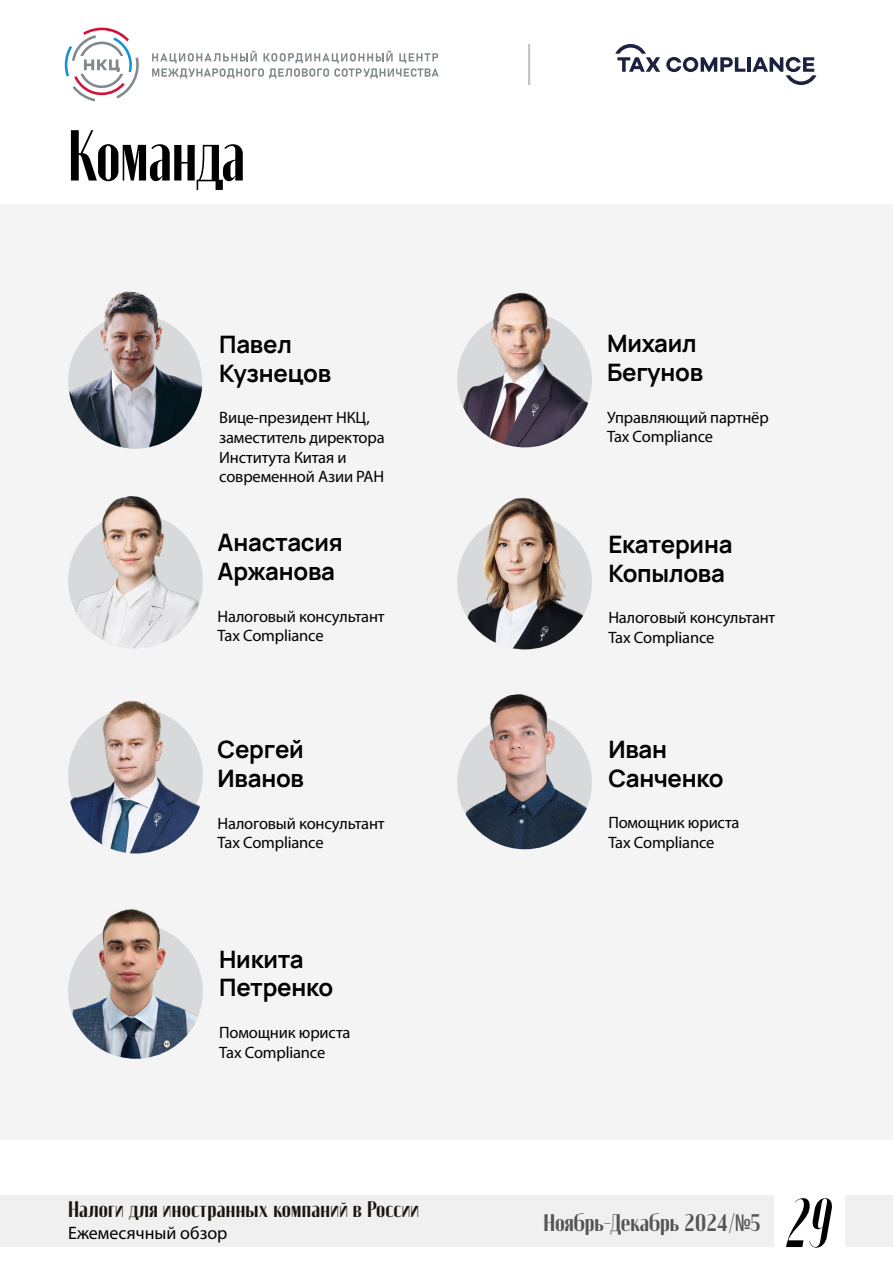
<style>
.page{position:relative;width:893px;height:1263px;background:#fff}
.page>*{position:absolute;margin:0;border:0;box-sizing:border-box;transform-origin:0 0}
.t1{font:72px "Moniqa Extra Bold Narrow Heading";color:#000}
.t2{font:69px "Moniqa Bold Cond Ita Display";color:#000}
.t3{font:700 24px/28.8px "Manrope";letter-spacing:-.01em;color:#000}
.t4{font:24px "Moniqa Extra Bold Heading";letter-spacing:-.005em;color:#555454;scale:1.06 1}
.t5{font:22.5px "Moniqa Extra Bold Heading";letter-spacing:.01em;color:#1b150d;scale:1.06 1}
.t6{font:18px "Myriad Pro";color:#000}
.t7{font:16.5px/19.8px "Myriad Pro";letter-spacing:-.01em;color:#000}
.s1{font-family:"Andale Mono"}
</style>
<div class="page">
<div style="left:0;top:1195px;width:774px;height:52px;background:#f0f0f0"></div>
<div style="left:845px;top:1195px;width:48px;height:52px;background:#f0f0f0"></div>
<svg style="left:65px;top:28px;width:74px;height:73px"></svg>
<svg style="left:152px;top:51px;width:287px;height:27px"></svg>
<hr style="left:528px;top:44px;width:2px;height:41px;background:#c2c1c1">
<svg style="left:615px;top:44px;width:45px;height:28px"></svg>
<svg style="left:666px;top:57px;width:79px;height:15px"></svg>
<hr style="left:747px;top:57px;width:4px;height:15px;background:#1c213f">
<svg style="left:752px;top:57px;width:64px;height:28px"></svg>
<div style="left:0;top:204px;width:893px;height:935px;background:#f4f4f5"></div>
<img style="left:457px;top:292px;width:135px;height:155px">
<img style="left:68px;top:700px;width:135px;height:153px">
<img style="left:68px;top:496px;width:135px;height:152px">
<img style="left:457px;top:694px;width:135px;height:155px">
<img style="left:68px;top:908px;width:135px;height:151px">
<img style="left:457px;top:497px;width:135px;height:152px">
<img style="left:68px;top:291px;width:134px;height:158px">
<h1 class="t1" style="left:68px;top:119px;width:178px">Команда</h1>
<h3 class="t3" style="left:219px;top:329px;width:113px">Павел<br>Кузнецов</h3>
<p class="t7" style="left:219px;top:407px;width:167px">Вице-президент НКЦ, заместитель директора<br>Института Китая и современной Азии РАН</p>
<h3 class="t3" style="left:218px;top:527px;width:127px">Анастасия<br>Аржанова</h3>
<p class="t7" style="left:218px;top:606px;width:169px">Налоговый консультант<br>Tax Compliance</p>
<h3 class="t3" style="left:218px;top:734px;width:88px">Сергей<br>Иванов</h3>
<p class="t7" style="left:218px;top:813px;width:169px">Налоговый консультант<br>Tax Compliance</p>
<h3 class="t3" style="left:219px;top:943px;width:116px">Никита<br>Петренко</h3>
<p class="t7" style="left:219px;top:1022px;width:133px">Помощник юриста<br>Tax Compliance</p>
<h3 class="t5" style="left:68px;top:1198px;width:333px">Налоги для иностранных компаний в России</h3>
<p class="t6" style="left:68px;top:1222px;width:161px">Ежемесячный обзор</p>
<h3 class="t3" style="left:607px;top:328px;width:98px">Михаил<br>Бегунов</h3>
<p class="t7" style="left:607px;top:407px;width:163px">Управляющий партнёр<br>Tax Compliance</p>
<h3 class="t3" style="left:608px;top:529px;width:126px">Екатерина<br>Копылова</h3>
<p class="t7" style="left:608px;top:607px;width:169px">Налоговый консультант<br>Tax Compliance</p>
<h3 class="t3" style="left:608px;top:734px;width:117px">Иван<br>Санченко</h3>
<p class="t7" style="left:608px;top:812px;width:133px">Помощник юриста<br>Tax Compliance</p>
<h3 class="t4" style="left:543px;top:1210px;width:207px">Ноябрь-Декабрь 2024/<span class="s1">№</span>5</h3>
<h2 class="t2" style="left:789px;top:1188px;width:45px">29</h2>
</div>
